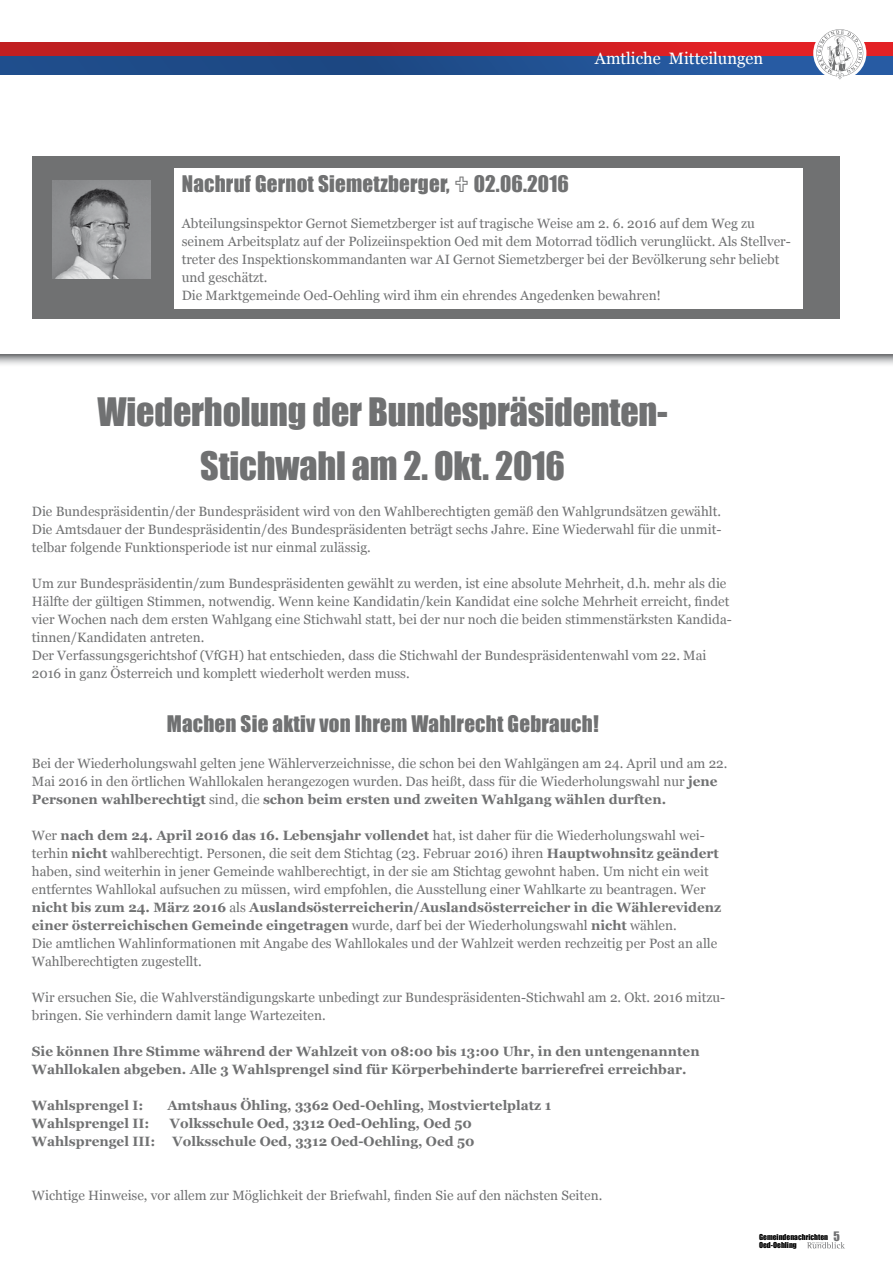
<style>
.page{position:relative;width:893px;height:1263px;background:#fff}
.page>*{position:absolute;margin:0;border:0;box-sizing:border-box;transform-origin:0 0}
.t1{font:36px/54px "Impact";letter-spacing:-.005em;color:#707172;text-align:center}
.t2{font:21px "Impact";letter-spacing:.01em;color:#707172}
.t3{font:16.5px "Georgia";color:#fff}
.t4{font:13.5px/18px "Georgia";color:#707172}
.t5{font:700 13.5px/18px "Georgia";color:#707172}
.t6{font:7.5px/8.2px "Impact";color:#000}
.s1{font-weight:700}
.s2{font-size:12px;color:#707172}
</style>
<div class="page">
<svg style="left:807px;top:1242px;width:38px;height:6px"></svg>
<div style="left:0;top:55px;width:893px;height:19px;background:linear-gradient(to right,#1b4680,#275ba2)"></div>
<svg style="left:0;top:43px;width:893px;height:12px;background:#c61f21"></svg>
<div style="left:32px;top:156px;width:808px;height:162px;background:#707172"></div>
<div style="left:174px;top:168px;width:628px;height:140px;background:#fff"></div>
<img style="left:53px;top:181px;width:98px;height:98px">
<svg style="left:813px;top:27px;width:53px;height:53px"></svg>
<svg style="left:816px;top:29px;width:47px;height:50px"></svg>
<svg style="left:0;top:354px;width:893px;height:11px;background:#b9babb"></svg>
<p class="t3" style="left:595px;top:48px;width:170px">Amtliche Mitteilungen</p>
<h2 class="t2" style="left:182px;top:167px;width:389px">Nachruf Gernot Siemetzberger, 02.06.2016</h2>
<p class="t4" style="left:182px;top:214px;width:611px">Abteilungsinspektor Gernot Siemetzberger ist auf tragische Weise am 2. 6. 2016 auf dem Weg zu seinem Arbeitsplatz auf der Polizeiinspektion Oed mit dem Motorrad tödlich verunglückt. Als Stellver&shy;treter des Inspektionskommandanten war AI Gernot Siemetzberger bei der Bevölkerung sehr beliebt und geschätzt.<br>Die Marktgemeinde Oed-Oehling wird ihm ein ehrendes Angedenken bewahren!</p>
<h1 class="t1" style="left:97px;top:384px;width:572px">Wiederholung der Bundespräsidenten-<br>Stichwahl am 2. Okt. 2016</h1>
<p class="t4" style="left:32px;top:503px;width:691px;text-align:justify">Die Bundespräsidentin/der Bundespräsident wird von den Wahlberechtigten gemäß den Wahlgrundsätzen gewählt.<br>Die Amtsdauer der Bundespräsidentin/des Bundespräsidenten beträgt sechs Jahre. Eine Wiederwahl für die unmit&shy;telbar folgende Funktionsperiode ist nur einmal zulässig.</p>
<p class="t4" style="left:32px;top:575px;width:702px">Um zur Bundespräsidentin/zum Bundespräsidenten gewählt zu werden, ist eine absolute Mehrheit, d.h. mehr als die Hälfte der gültigen Stimmen, notwendig. Wenn keine Kandidatin/kein Kandidat eine solche Mehrheit erreicht, findet vier Wochen nach dem ersten Wahlgang eine Stichwahl statt, bei der nur noch die beiden stimmenstärksten Kandida&shy;tinnen/Kandidaten antreten.<br>Der Verfassungsgerichtshof (VfGH) hat entschieden, dass die Stichwahl der Bundespräsidentenwahl vom 22. Mai 2016 in ganz Österreich und komplett wiederholt werden muss.</p>
<h2 class="t2" style="left:167px;top:708px;width:433px">Machen Sie aktiv von Ihrem Wahlrecht Gebrauch!</h2>
<p class="t4" style="left:32px;top:755px;width:697px">Bei der Wiederholungswahl gelten jene Wählerverzeichnisse, die schon bei den Wahlgängen am 24. April und am 22.<br>Mai 2016 in den örtlichen Wahllokalen herangezogen wurden. Das heißt, dass für die Wiederholungswahl nur <span class="s1">jene<br>Personen wahlberechtigt</span> sind, die <span class="s1">schon beim ersten und zweiten Wahlgang wählen durften.</span></p>
<p class="t4" style="left:32px;top:827px;width:691px">Wer <span class="s1">nach dem 24. April 2016 das 16. Lebensjahr vollendet</span> hat, ist daher für die Wiederholungswahl wei&shy;terhin <span class="s1">nicht</span> wahlberechtigt. Personen, die seit dem Stichtag (23. Februar 2016) ihren <span class="s1">Hauptwohnsitz geändert </span>haben, sind weiterhin in jener Gemeinde wahlberechtigt, in der sie am Stichtag gewohnt haben. Um nicht ein weit entferntes Wahllokal aufsuchen zu müssen, wird empfohlen, die Ausstellung einer Wahlkarte zu beantragen. Wer <span class="s1">nicht bis zum 24. März 2016</span> als <span class="s1">Auslandsösterreicherin/Auslandsösterreicher in die Wählerevidenz einer österreichischen Gemeinde eingetragen</span> wurde, darf bei der Wiederholungswahl <span class="s1">nicht</span> wählen.<br>Die amtlichen Wahlinformationen mit Angabe des Wahllokales und der Wahlzeit werden rechzeitig per Post an alle Wahlberechtigten zugestellt.</p>
<p class="t4" style="left:32px;top:989px;width:695px">Wir ersuchen Sie, die Wahlverständigungskarte unbedingt zur Bundespräsidenten-Stichwahl am 2. Okt. 2016 mitzu&shy;bringen. Sie verhindern damit lange Wartezeiten.</p>
<p class="t5" style="left:32px;top:1043px;width:669px">Sie können Ihre Stimme während der Wahlzeit von 08:00 bis 13:00 Uhr, in den untengenannten<br>Wahllokalen abgeben. Alle 3 Wahlsprengel sind für Körperbehinderte barrierefrei erreichbar.</p>
<p class="t5" style="left:32px;top:1097px;width:113px">Wahlsprengel I:</p>
<p class="t5" style="left:167px;top:1097px;width:385px">Amtshaus Öhling, 3362 Oed-Oehling, Mostviertelplatz 1</p>
<p class="t5" style="left:32px;top:1115px;width:119px">Wahlsprengel II:</p>
<p class="t5" style="left:170px;top:1115px;width:304px">Volksschule Oed, 3312 Oed-Oehling, Oed 50</p>
<p class="t5" style="left:32px;top:1133px;width:125px">Wahlsprengel III:</p>
<p class="t5" style="left:173px;top:1133px;width:304px">Volksschule Oed, 3312 Oed-Oehling, Oed 50</p>
<p class="t4" style="left:32px;top:1187px;width:572px">Wichtige Hinweise, vor allem zur Möglichkeit der Briefwahl, finden Sie auf den nächsten Seiten.</p>
<p class="t6" style="left:759px;top:1233px;width:82px">Gemeindenachrichten <span class="s2">5<br></span>Oed-Oehling</p>
</div>
